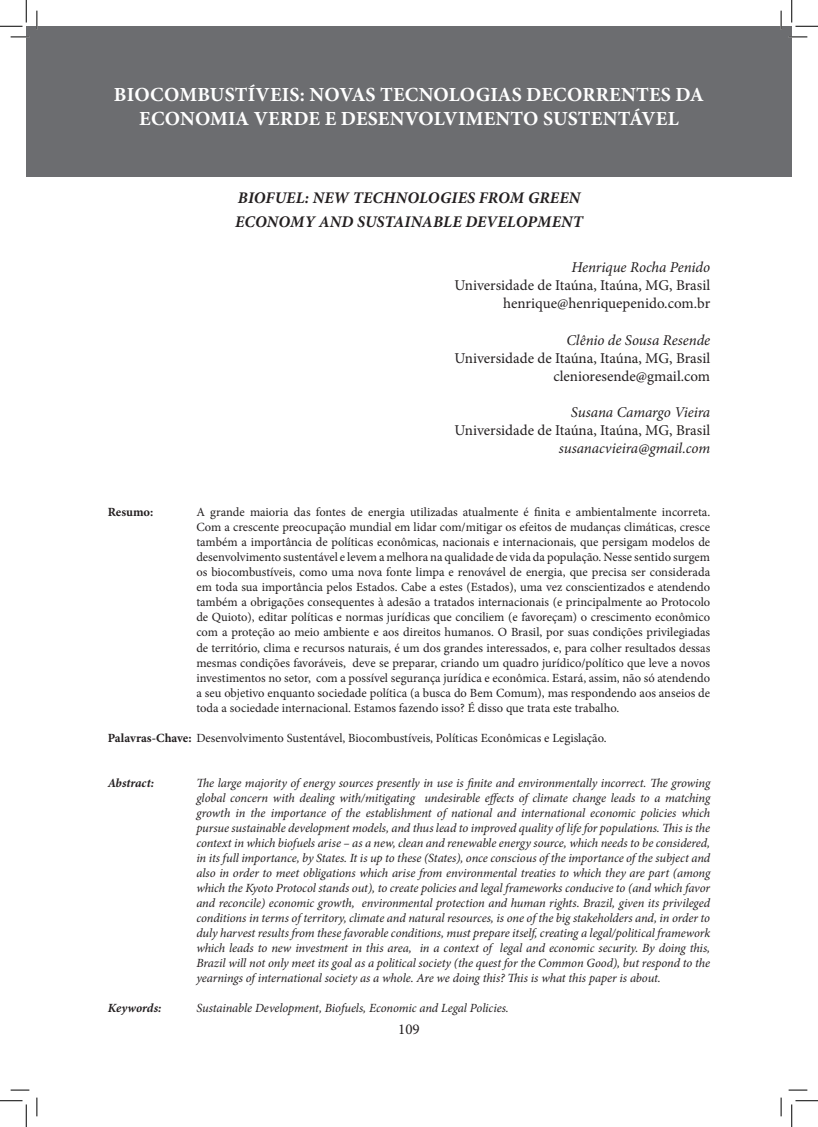
<style>
.page{position:relative;width:818px;height:1127px;background:#fff}
.page>*{position:absolute;margin:0;border:0;box-sizing:border-box;transform-origin:0 0}
.t1{font:700 20px "Minion Pro";letter-spacing:.01em;color:#fff}
.t2{font:italic 700 16.25px/24.4px "Minion Pro";letter-spacing:.01em;color:#231f20}
.t3{font:15px/18px "Minion Pro";color:#231f20;text-align:right}
.t4{font:italic 15px "Minion Pro";letter-spacing:-.005em;color:#231f20}
.t5{font:italic 12.5px/15px "Minion Pro";letter-spacing:-.005em;color:#231f20;text-align:justify}
.t6{font:12.5px/15px "Minion Pro";color:#231f20;text-align:justify}
.t7{font:italic 700 12.5px "Minion Pro";color:#231f20}
.t8{font:700 12.5px "Minion Pro";color:#231f20}
.s1{font-weight:700}
</style>
<div class="page">
<div style="left:26px;top:26px;width:766px;height:151px;background:#6c6d70"></div>
<svg style="left:11px;top:36px;width:18px;height:2px"></svg>
<svg style="left:788px;top:36px;width:19px;height:2px"></svg>
<svg style="left:11px;top:1089px;width:18px;height:1px"></svg>
<svg style="left:788px;top:1089px;width:19px;height:1px"></svg>
<svg style="left:36px;top:11px;width:2px;height:18px"></svg>
<svg style="left:36px;top:1097px;width:2px;height:18px"></svg>
<svg style="left:780px;top:11px;width:2px;height:18px"></svg>
<svg style="left:780px;top:1097px;width:2px;height:18px"></svg>
<svg style="left:0;top:0;width:27px;height:27px"></svg>
<svg style="left:0;top:1100px;width:27px;height:26px"></svg>
<svg style="left:791px;top:0;width:27px;height:27px"></svg>
<svg style="left:791px;top:1100px;width:27px;height:26px"></svg>
<h1 class="t1" style="left:114px;top:81px;width:280px">BIOCOMBUSTÍVEIS: NOVAS TEC</h1>
<h1 class="t1" style="left:419px;top:81px;width:137px">NOLO GIAS DECORRE</h1>
<h1 class="t1" style="left:621px;top:81px;width:28px">NTES</h1>
<h1 class="t1" style="left:675px;top:81px;width:30px">DA</h1>
<h1 class="t1" style="left:139px;top:105px;width:15px">ECO</h1>
<h1 class="t1" style="left:180px;top:105px;width:29px">NOMI</h1>
<h1 class="t1" style="left:235px;top:105px;width:33px">A VER</h1>
<h1 class="t1" style="left:293px;top:105px;width:164px">DE E DESENVOLVIME</h1>
<h1 class="t1" style="left:495px;top:105px;width:61px">NTO SUSTE</h1>
<h1 class="t1" style="left:603px;top:105px;width:78px">NTÁVE L</h1>
<h2 class="t2" style="left:235px;top:185px;width:349px">BIOFUEL: NEW TECHNOLOGIES FROM GREEN<br>ECONOMY AND SUSTAINABLE DEVELOPMENT</h2>
<p class="t4" style="left:572px;top:257px;width:140px">Henrique Rocha Penido</p>
<p class="t3" style="left:454px;top:277px;width:257px">Universidade de Itaúna, Itaúna, MG, Brasil henrique@henriquepenido.com.br</p>
<p class="t4" style="left:566px;top:329px;width:145px">Clênio de Sousa Resende</p>
<p class="t3" style="left:454px;top:349px;width:257px">Universidade de Itaúna, Itaúna, MG, Brasil clenioresende@gmail.com</p>
<p class="t4" style="left:571px;top:401px;width:141px">Susana Camargo Vieira</p>
<p class="t3" style="left:454px;top:421px;width:257px">Universidade de Itaúna, Itaúna, MG, Brasil</p>
<p class="t4" style="left:559px;top:437px;width:153px">susanacvieira@gmail.com</p>
<p class="t8" style="left:108px;top:503px;width:47px">RESUMO:</p>
<p class="t6" style="left:196px;top:505px;width:515px">A grande maioria das fontes de energia utilizadas atualmente é finita e ambientalmente incorreta.<br>Com a crescente preocupação mundial em lidar com/mitigar os efeitos de mudanças climáticas, cresce também a importância de políticas econômicas, nacionais e internacionais, que persigam modelos de desenvolvimento sustentável e levem a melhora na qualidade de vida da população. Nesse sentido surgem os biocombustíveis, como uma nova fonte limpa e renovável de energia, que precisa ser considerada em toda sua importância pelos Estados. Cabe a estes (Estados), uma vez conscientizados e atendendo também a obrigações consequentes à adesão a tratados internacionais (e principalmente ao Protocolo de Quioto), editar políticas e normas jurídicas que conciliem (e favoreçam) o crescimento econômico com a proteção ao meio ambiente e aos direitos humanos. O Brasil, por suas condições privilegiadas de território, clima e recursos naturais, é um dos grandes interessados, e, para colher resultados dessas mesmas condições favoráveis, deve se preparar, criando um quadro jurídico/político que leve a novos investimentos no setor, com a possível segurança jurídica e econômica. Estará, assim, não só atendendo a seu objetivo enquanto sociedade política (a busca do Bem Comum), mas respondendo aos anseios de toda a sociedade internacional. Estamos fazendo isso? É disso que trata este trabalho.</p>
<p class="t6" style="left:108px;top:730px;width:500px"><span class="s1">PALAVRAS-CHAVE:</span> Desenvolvimento Sustentável, Biocombustíveis, Políticas Econômicas e Legislação.</p>
<p class="t7" style="left:108px;top:773px;width:48px">ABSTRACT:</p>
<p class="t5" style="left:196px;top:774px;width:515px">The large majority of energy sources presently in use is finite and environmentally incorrect. The growing global concern with dealing with/mitigating undesirable effects of climate change leads to a matching growth in the importance of the establishment of national and international economic policies which pursue sustainable development models, and thus lead to improved quality of life for populations. This is the context in which biofuels arise – as a new, clean and renewable energy source, which needs to be considered, in its full importance, by States. It is up to these (States), once conscious of the importance of the subject and also in order to meet obligations which arise from environmental treaties to which they are part (among which the Kyoto Protocol stands out), to create policies and legal frameworks conducive to (and which favor and reconcile) economic growth, environmental protection and human rights. Brazil, given its privileged conditions in terms of territory, climate and natural resources, is one of the big stakeholders and, in order to duly harvest results from these favorable conditions, must prepare itself, creating a legal/political framework which leads to new investment in this area, in a context of legal and economic security. By doing this, Brazil will not only meet its goal as a political society (the quest for the Common Good), but respond to the yearnings of international society as a whole. Are we doing this? This is what this paper is about.</p>
<p class="t7" style="left:108px;top:998px;width:55px">KEYWORDS:</p>
<p class="t5" style="left:196px;top:999px;width:314px">Sustainable Development, Biofuels, Economic and Legal Policies.</p>
<p class="t3" style="left:398px;top:1020px;width:23px">109</p>
</div>
